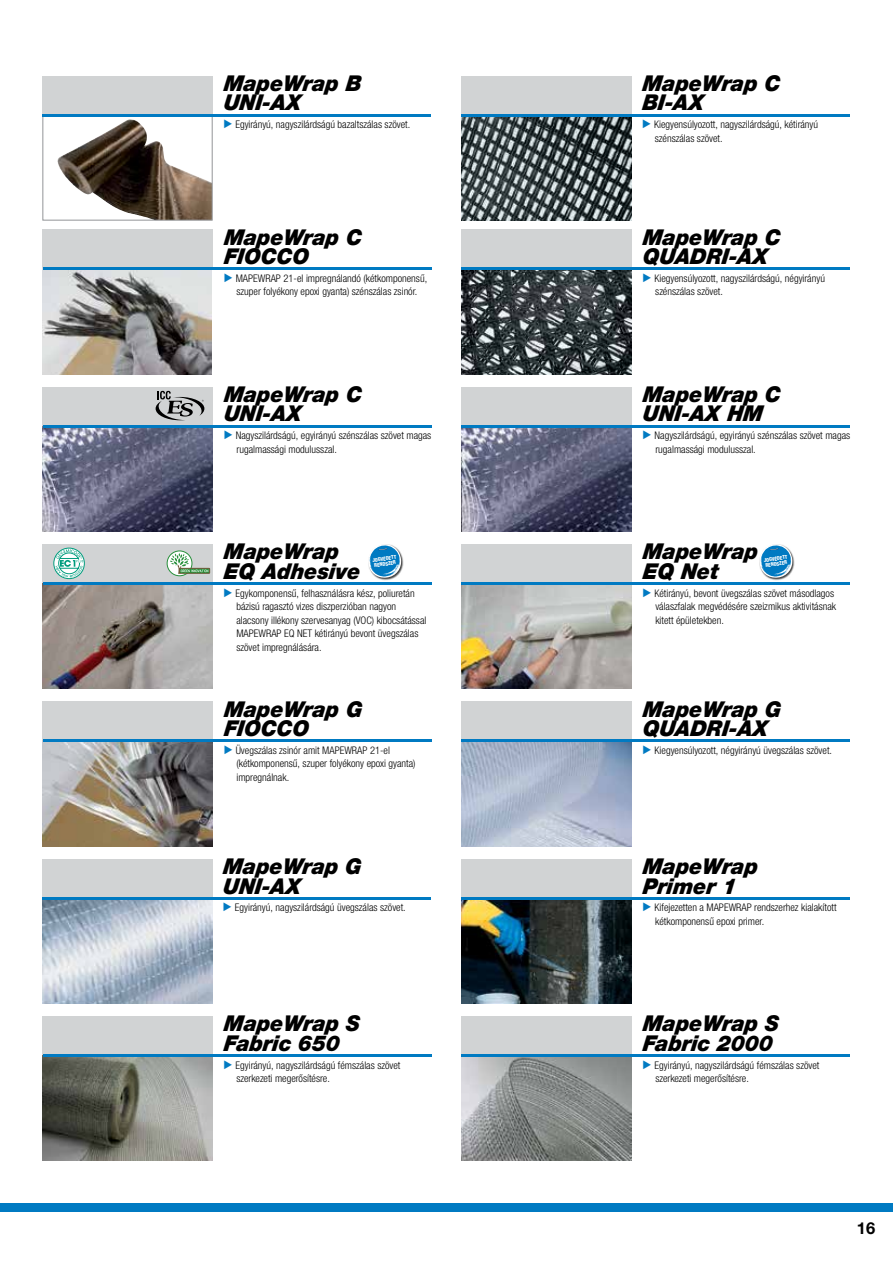
<style>
.page{position:relative;width:893px;height:1263px;background:#fff}
.page>*{position:absolute;margin:0;border:0;box-sizing:border-box;transform-origin:0 0}
.t1{font:italic 900 21.9px/19.5px "Helvetica Neue LTW1 G";letter-spacing:-.005em;color:#000;scale:.96 1}
.t2{font:700 16.5px "Helvetica Neue LTW1 G";color:#000}
.t3{font:300 condensed 10.5px/13.5px "Helvetica Neue LTW1 G";color:#000}
.t4{font:800 condensed 5.25px/5.2px "Helvetica Neue LTW1 G";color:#fff}
.s1{font-family:"Lucida Grande";font-weight:700;font-stretch:normal;color:#007ac2}
</style>
<div class="page">
<img style="left:462px;top:1057px;width:170px;height:104px">
<div style="left:0;top:1204px;width:893px;height:8px;background:#007ac2"></div>
<img style="left:462px;top:270px;width:170px;height:104px">
<img style="left:462px;top:427px;width:170px;height:104px">
<img style="left:462px;top:585px;width:170px;height:104px">
<img style="left:462px;top:742px;width:170px;height:104px">
<img style="left:462px;top:899px;width:170px;height:104px">
<div style="left:462px;top:230px;width:170px;height:38px;background:#d1d3d4"></div>
<div style="left:462px;top:387px;width:170px;height:38px;background:#d1d3d4"></div>
<div style="left:462px;top:544px;width:170px;height:39px;background:#d1d3d4"></div>
<div style="left:462px;top:702px;width:170px;height:38px;background:#d1d3d4"></div>
<div style="left:462px;top:859px;width:170px;height:38px;background:#d1d3d4"></div>
<div style="left:462px;top:1016px;width:170px;height:38px;background:#d1d3d4"></div>
<hr style="left:462px;top:268px;width:388px;height:2px;background:#007ac2">
<hr style="left:462px;top:425px;width:388px;height:2px;background:#007ac2">
<hr style="left:462px;top:582px;width:388px;height:3px;background:#007ac2">
<hr style="left:462px;top:740px;width:388px;height:2px;background:#007ac2">
<hr style="left:462px;top:897px;width:388px;height:2px;background:#007ac2">
<hr style="left:462px;top:1054px;width:388px;height:3px;background:#007ac2">
<img style="left:43px;top:427px;width:170px;height:104px">
<img style="left:43px;top:585px;width:170px;height:104px">
<img style="left:43px;top:742px;width:170px;height:104px">
<img style="left:42px;top:899px;width:170px;height:104px">
<img style="left:43px;top:1057px;width:170px;height:104px">
<div style="left:43px;top:387px;width:170px;height:38px;background:#d1d3d4"></div>
<div style="left:43px;top:544px;width:170px;height:39px;background:#d1d3d4"></div>
<div style="left:43px;top:702px;width:170px;height:38px;background:#d1d3d4"></div>
<div style="left:42px;top:859px;width:170px;height:38px;background:#d1d3d4"></div>
<div style="left:43px;top:1016px;width:170px;height:38px;background:#d1d3d4"></div>
<hr style="left:43px;top:425px;width:388px;height:2px;background:#007ac2">
<hr style="left:43px;top:582px;width:388px;height:3px;background:#007ac2">
<hr style="left:43px;top:740px;width:388px;height:2px;background:#007ac2">
<hr style="left:42px;top:897px;width:389px;height:2px;background:#007ac2">
<hr style="left:43px;top:1054px;width:388px;height:3px;background:#007ac2">
<svg style="left:167px;top:551px;width:25px;height:25px"></svg>
<div style="left:167px;top:551px;width:25px;height:25px;border:1px solid #28903b;border-radius:50%"></div>
<div style="left:179px;top:568px;width:31px;height:5px;border:1px solid #6c5735"></div>
<svg style="left:170px;top:553px;width:38px;height:21px"></svg>
<svg style="left:54px;top:548px;width:31px;height:31px"></svg>
<svg style="left:156px;top:391px;width:48px;height:29px"></svg>
<img style="left:43px;top:270px;width:169px;height:104px">
<div style="left:43px;top:230px;width:170px;height:38px;background:#d1d3d4"></div>
<hr style="left:43px;top:268px;width:388px;height:2px;background:#007ac2">
<div style="left:368px;top:544px;width:35px;height:36px;background:#000;opacity:.75"></div>
<svg style="left:368px;top:544px;width:34px;height:35px"></svg>
<div style="left:759px;top:544px;width:36px;height:36px;background:#000;opacity:.75"></div>
<svg style="left:759px;top:544px;width:34px;height:35px"></svg>
<svg style="left:44px;top:116px;width:167px;height:102px"></svg>
<img style="left:79px;top:119px;width:50px;height:28px">
<div style="left:42px;top:114px;width:171px;height:106px;border:1px solid #939598"></div>
<div style="left:42px;top:76px;width:171px;height:38px;background:#d1d3d4"></div>
<hr style="left:42px;top:114px;width:389px;height:2px;background:#007ac2">
<img style="left:461px;top:116px;width:170px;height:104px">
<div style="left:461px;top:76px;width:170px;height:38px;background:#d1d3d4"></div>
<hr style="left:461px;top:114px;width:389px;height:2px;background:#007ac2">
<h1 class="t1" style="left:223px;top:74px;width:148px">MapeWrap B<br>UNI-AX</h1>
<p class="t3" style="left:223px;top:118px;width:188px"><span class="s1">▶</span> Egyirányú, nagyszilárdságú bazaltszálas szövet.</p>
<h1 class="t1" style="left:224px;top:228px;width:148px">MapeWrap C<br>FIOCCO</h1>
<p class="t3" style="left:224px;top:271px;width:205px;text-align:center"><span class="s1">▶</span> MAPEWRAP 21-el impregnálandó (kétkomponensű, szuper folyékony epoxi gyanta) szénszálas zsinór.</p>
<h1 class="t1" style="left:224px;top:385px;width:148px">MapeWrap C<br>UNI-AX</h1>
<p class="t3" style="left:236px;top:429px;width:196px;text-indent:-13px"><span class="s1">▶</span> Nagyszilárdságú, egyirányú szénszálas szövet magas rugalmassági modulusszal.</p>
<h1 class="t1" style="left:642px;top:74px;width:148px">MapeWrap C<br>BI-AX</h1>
<p class="t3" style="left:655px;top:118px;width:165px;text-indent:-13px"><span class="s1">▶</span> Kiegyensúlyozott, nagyszilárdságú, kétirányú szénszálas szövet.</p>
<h1 class="t1" style="left:642px;top:228px;width:148px">MapeWrap C<br>QUADRI-AX</h1>
<p class="t3" style="left:655px;top:271px;width:171px;text-indent:-13px"><span class="s1">▶</span> Kiegyensúlyozott, nagyszilárdságú, négyirányú szénszálas szövet.</p>
<h1 class="t1" style="left:643px;top:385px;width:148px">MapeWrap C<br>UNI-AX HM</h1>
<p class="t3" style="left:655px;top:429px;width:196px;text-indent:-13px"><span class="s1">▶</span> Nagyszilárdságú, egyirányú szénszálas szövet magas rugalmassági modulusszal.</p>
<h1 class="t1" style="left:224px;top:542px;width:146px">MapeWrap<br>EQ Adhesive</h1>
<p class="t3" style="left:236px;top:586px;width:192px;text-indent:-13px"><span class="s1">▶</span> Egykomponensű, felhasználásra kész, poliuretán bázisú ragasztó vizes diszperzióban nagyon alacsony illékony szervesanyag (VOC) kibocsátással MAPEWRAP EQ NET kétirányú bevont üvegszálas szövet impregnálására.</p>
<h1 class="t1" style="left:643px;top:542px;width:121px">MapeWrap<br>EQ Net</h1>
<p class="t3" style="left:655px;top:586px;width:182px;text-indent:-13px"><span class="s1">▶</span> Kétirányú, bevont üvegszálas szövet másodlagos válaszfalak megvédésére szeizmikus aktivitásnak kitett épületekben.</p>
<p class="t4" style="left:372px;top:557px;width:25px;rotate:-8deg">JOGVÉDETT<br>RENDSZER</p>
<p class="t4" style="left:763px;top:557px;width:25px;rotate:-8deg">JOGVÉDETT<br>RENDSZER</p>
<h1 class="t1" style="left:224px;top:699px;width:149px">MapeWrap G<br>FIOCCO</h1>
<p class="t3" style="left:236px;top:743px;width:181px;text-indent:-13px"><span class="s1">▶</span> Üvegszálas zsinór amit MAPEWRAP 21-el (kétkomponensű, szuper folyékony epoxi gyanta) impregnálnak.</p>
<h1 class="t1" style="left:223px;top:857px;width:149px">MapeWrap G<br>UNI-AX</h1>
<p class="t3" style="left:223px;top:901px;width:184px"><span class="s1">▶</span> Egyirányú, nagyszilárdságú üvegszálas szövet.</p>
<h1 class="t1" style="left:224px;top:1014px;width:146px">MapeWrap S<br>Fabric 650</h1>
<p class="t3" style="left:236px;top:1058px;width:166px;text-indent:-13px"><span class="s1">▶</span> Egyirányú, nagyszilárdságú fémszálas szövet szerkezeti megerősítésre.</p>
<h1 class="t1" style="left:643px;top:699px;width:149px">MapeWrap G<br>QUADRI-AX</h1>
<p class="t3" style="left:643px;top:743px;width:191px"><span class="s1">▶</span> Kiegyensúlyozott, négyirányú üvegszálas szövet.</p>
<h1 class="t1" style="left:642px;top:857px;width:121px">MapeWrap<br>Primer 1</h1>
<p class="t3" style="left:655px;top:901px;width:183px;text-indent:-13px"><span class="s1">▶</span> Kifejezetten a MAPEWRAP rendszerhez kialakított kétkomponensű epoxi primer.</p>
<h1 class="t1" style="left:643px;top:1014px;width:146px">MapeWrap S<br>Fabric 2000</h1>
<p class="t3" style="left:655px;top:1058px;width:166px;text-indent:-13px"><span class="s1">▶</span> Egyirányú, nagyszilárdságú fémszálas szövet szerkezeti megerősítésre.</p>
<h2 class="t2" style="left:857px;top:1218px;width:20px">16</h2>
</div>
